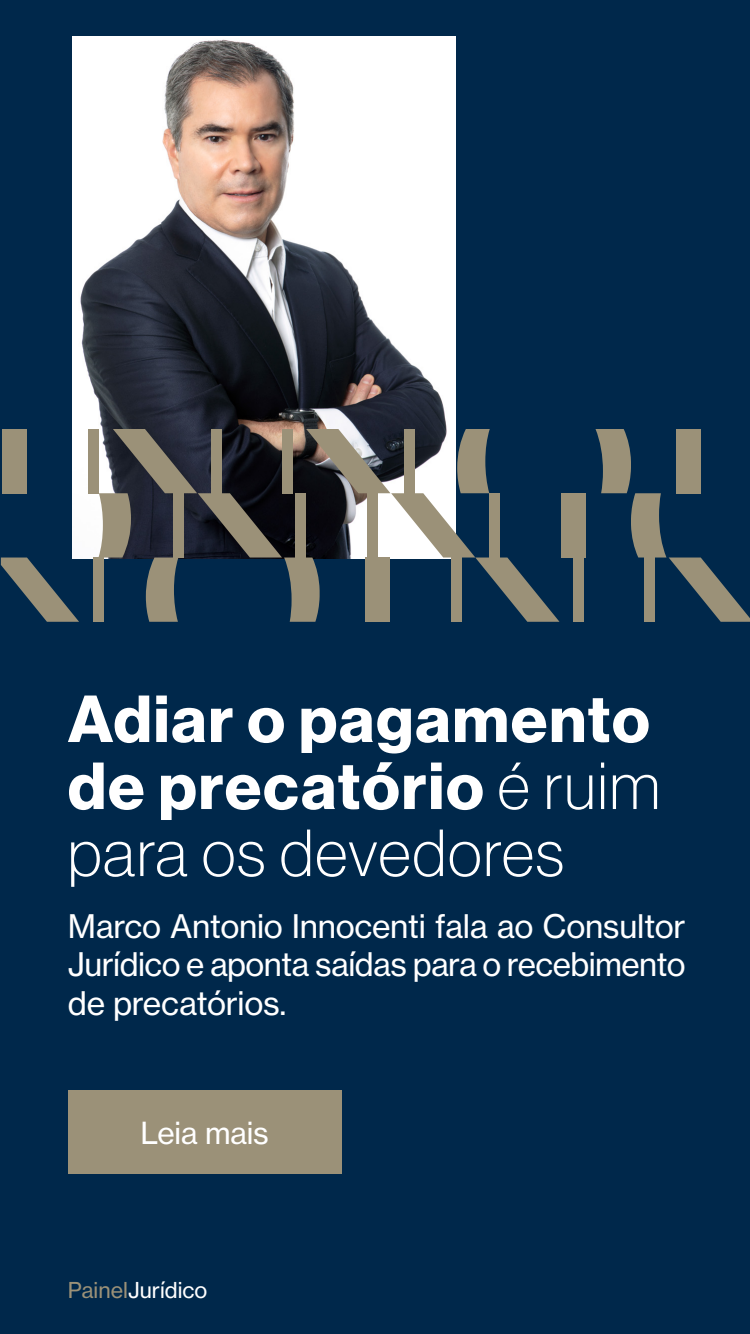
<style>
.page{position:relative;width:750px;height:1334px;background:#00284b}
.page>*{position:absolute;margin:0;border:0;box-sizing:border-box;transform-origin:0 0}
.t1{font:65px/67px "N Haas Grotesk DS Pro 75 Bd";letter-spacing:.03em;color:#fff}
.t2{font:65px "N Haas Grotesk DS Pro 35 X Lt";letter-spacing:.03em;color:#fff}
.t3{font:32px/38.4px "N Haas Grotesk TX Pro 55 Rg";letter-spacing:-.015em;color:#fff;text-align:justify}
.t4{font:30px "N Haas Grotesk TX Pro 55 Rg";letter-spacing:-.01em;color:#fff}
.t5{font:21.6px "N Haas Grotesk TX Pro 55 Rg";color:#fff}
.s1{font-family:"N Haas Grotesk DS Pro 35 X Lt"}
.s2{color:#9b9178}
</style>
<div class="page">
<div style="left:68px;top:1091px;width:273px;height:83px;background:#9b9178"></div>
<img style="left:72px;top:36px;width:384px;height:523px">
<div style="left:3px;top:429px;width:24px;height:64px;background:#9b9178"></div>
<div style="left:89px;top:429px;width:10px;height:64px;background:#9b9178"></div>
<div style="left:561px;top:493px;width:25px;height:65px;background:#9b9178"></div>
<div style="left:93px;top:558px;width:10px;height:64px;background:#9b9178"></div>
<svg style="left:1px;top:558px;width:78px;height:64px"></svg>
<div style="left:573px;top:558px;width:11px;height:64px;background:#9b9178"></div>
<svg style="left:98px;top:429px;width:462px;height:193px"></svg>
<div style="left:365px;top:558px;width:25px;height:64px;background:#9b9178"></div>
<div style="left:451px;top:558px;width:11px;height:64px;background:#9b9178"></div>
<svg style="left:596px;top:429px;width:154px;height:193px"></svg>
<h1 class="t1" style="left:68px;top:687px;width:594px">Adiar o pagamento de precatório <span class="s1">é ruim</span></h1>
<h1 class="t2" style="left:68px;top:817px;width:498px">para os devedores</h1>
<p class="t3" style="left:68px;top:907px;width:619px">Marco Antonio Innocenti fala ao Consultor Jurídico e aponta saídas para o recebimento de precatórios.</p>
<p class="t4" style="left:141px;top:1115px;width:130px">Leia mais</p>
<p class="t5" style="left:68px;top:1277px;width:141px"><span class="s2">Painel</span>Jurídico</p>
</div>
